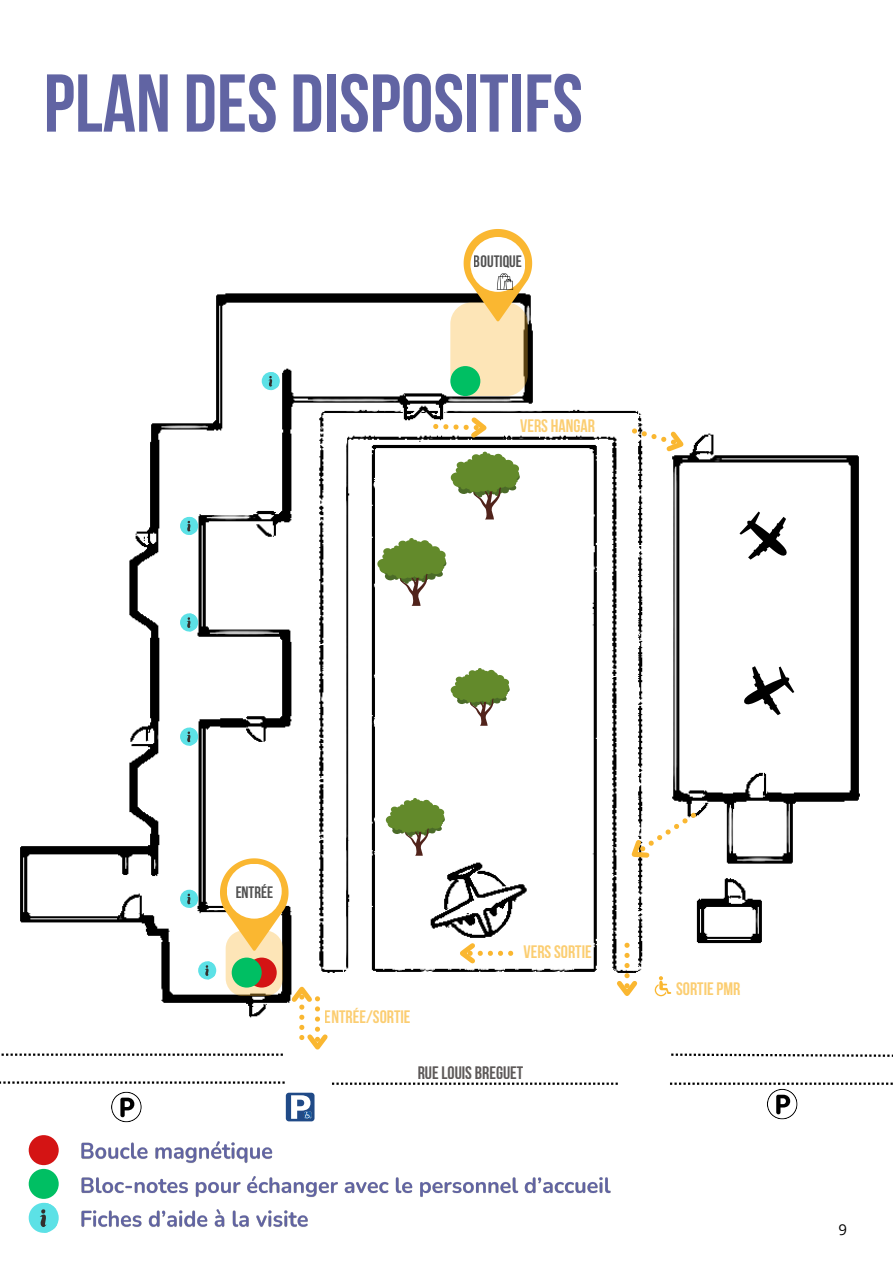
<style>
.page{position:relative;width:893px;height:1263px;background:#fff}
.page>*{position:absolute;margin:0;border:0;box-sizing:border-box;transform-origin:0 0}
.t1{font:700 81.75px "Bebas Neue";color:#6164a3}
.t2{font:700 18px "Bebas Neue";color:#fab731}
.t3{font:700 18px "Bebas Neue";color:#130d0c}
.t4{font:700 16.5px "Bebas Neue";color:#000}
.t5{font:15px "Open Sans";color:#000}
</style>
<div class="page">
<img style="left:20px;top:293px;width:840px;height:704px">
<svg style="left:433px;top:413px;width:60px;height:30px"></svg>
<svg style="left:631px;top:425px;width:62px;height:36px"></svg>
<svg style="left:619px;top:812px;width:78px;height:59px"></svg>
<svg style="left:612px;top:943px;width:30px;height:54px"></svg>
<svg style="left:454px;top:938px;width:59px;height:30px"></svg>
<div style="left:29px;top:1135px;width:30px;height:30px;background:#d41414;border-radius:50%"></div>
<div style="left:450px;top:302px;width:78px;height:94px;background:#fde5b7;border-radius:21px"></div>
<div style="left:450px;top:366px;width:30px;height:30px;background:#00bf63;border-radius:50%"></div>
<div style="left:29px;top:1169px;width:30px;height:30px;background:#00bf63;border-radius:50%"></div>
<svg style="left:463px;top:229px;width:69px;height:92px"></svg>
<svg style="left:450px;top:451px;width:70px;height:68px"></svg>
<svg style="left:377px;top:538px;width:70px;height:68px"></svg>
<svg style="left:450px;top:668px;width:60px;height:58px"></svg>
<svg style="left:385px;top:798px;width:60px;height:58px"></svg>
<svg style="left:730px;top:501px;width:73px;height:74px"></svg>
<svg style="left:731px;top:654px;width:71px;height:72px"></svg>
<svg style="left:671px;top:1053px;width:222px;height:4px"></svg>
<svg style="left:0;top:1081px;width:285px;height:3px"></svg>
<svg style="left:332px;top:1082px;width:286px;height:3px"></svg>
<svg style="left:286px;top:1093px;width:28px;height:28px"></svg>
<svg style="left:111px;top:1092px;width:31px;height:30px"></svg>
<svg style="left:670px;top:1082px;width:223px;height:37px"></svg>
<img style="left:81px;top:1141px;width:192px;height:22px">
<img style="left:81px;top:1176px;width:530px;height:21px">
<svg style="left:1px;top:858px;width:331px;height:198px"></svg>
<svg style="left:180px;top:727px;width:18px;height:18px"></svg>
<svg style="left:180px;top:613px;width:18px;height:18px"></svg>
<svg style="left:180px;top:517px;width:18px;height:18px"></svg>
<svg style="left:262px;top:372px;width:18px;height:18px"></svg>
<svg style="left:29px;top:1203px;width:30px;height:29px"></svg>
<img style="left:81px;top:1209px;width:227px;height:18px">
<div style="left:232px;top:957px;width:30px;height:30px;background:#00bf63;border-radius:50%"></div>
<svg style="left:655px;top:976px;width:16px;height:20px"></svg>
<h1 class="t1" style="left:44px;top:70px;width:541px">PLAN DES DISPOSITIFS</h1>
<p class="t4" style="left:474px;top:255px;width:49px">BOUTIQUE</p>
<p class="t2" style="left:520px;top:419px;width:76px">VERS HANGAR</p>
<p class="t4" style="left:235px;top:885px;width:39px">ENTRÉE</p>
<p class="t2" style="left:523px;top:944px;width:70px">VERSSORTIE</p>
<p class="t2" style="left:325px;top:1009px;width:87px">ENTRÉE/SORTIE</p>
<p class="t3" style="left:418px;top:1065px;width:107px">RUE LOUIS BREGUET</p>
<p class="t2" style="left:676px;top:981px;width:66px">SORTIEPMR</p>
<p class="t5" style="left:838px;top:1219px;width:10px">9</p>
</div>
